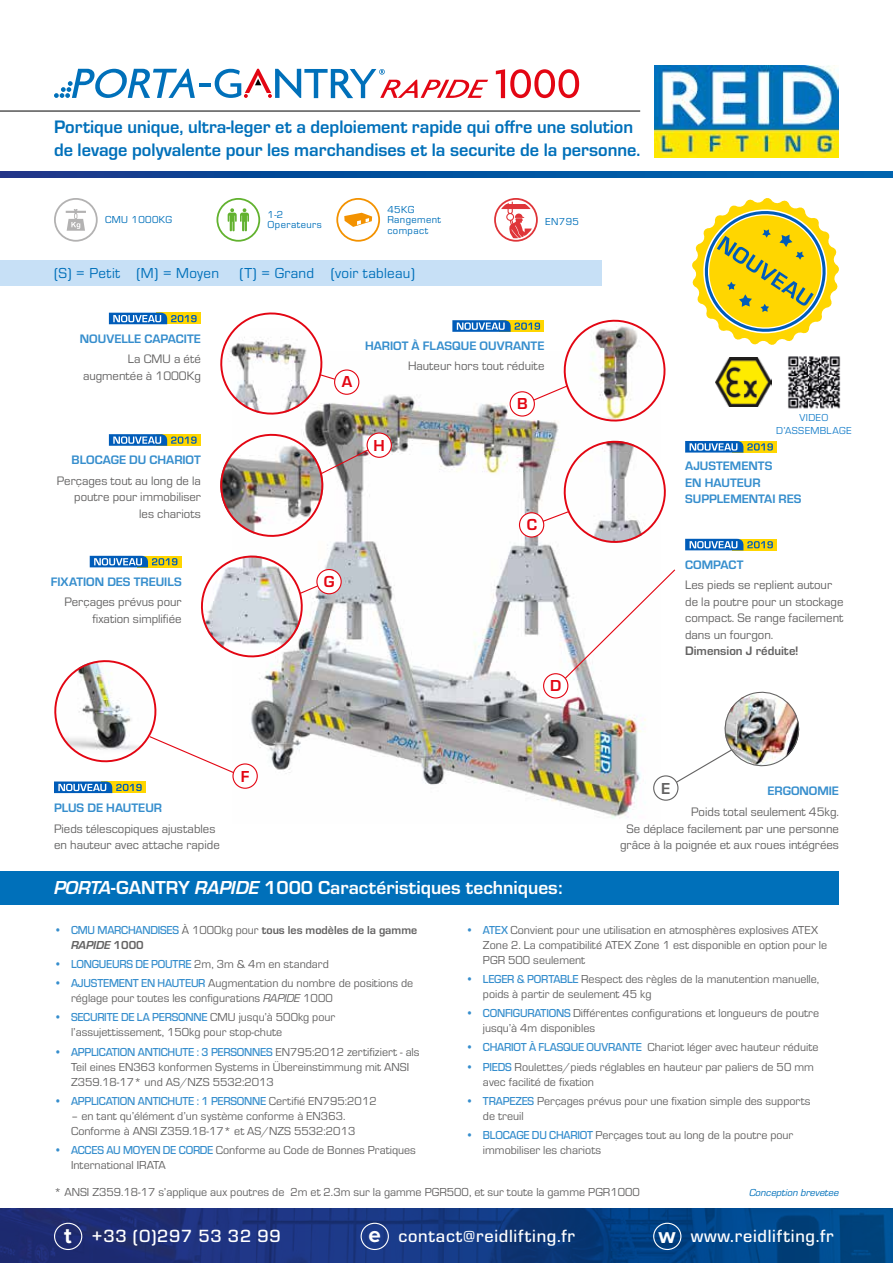
<style>
.page{position:relative;width:893px;height:1263px;background:#fff}
.page>*{position:absolute;margin:0;border:0;box-sizing:border-box;transform-origin:0 0}
.t1{font:700 22.35px "Proxima Nova";color:#fff}
.t2{font:700 19.5px "Eurostile";color:#fff}
.t3{font:700 18.75px/22.5px "Eurostile";color:#0070ba}
.t4{font:500 18.3px "Eurostile";letter-spacing:.04em;color:#fff}
.t5{font:700 16.5px "Eurostile";color:#e30613}
.t6{font:700 16.5px "Eurostile";color:#646363}
.t7{font:15px "Eurostile";letter-spacing:.02em;color:#0070ba}
.t8{font:12.75px/16.5px "Eurostile";color:#646363;text-align:right}
.t9{font:700 12.75px/16.5px "Eurostile";color:#368ecd}
.t10{font:700 12.75px "Eurostile";color:#646363}
.t11{font:12px/15px "Eurostile";color:#646363}
.t12{font:500 12px "Eurostile";letter-spacing:-.02em;color:#368ecd;scale:.95 1}
.t13{font:700 12px/15px "Eurostile";color:#646363}
.t14{font:10.5px/10.5px "Eurostile";letter-spacing:.04em;color:#0070ba}
.t15{font:italic 10.5px "Eurostile";color:#0070ba}
.t16{font:10.5px/13px "Eurostile";letter-spacing:.03em;color:#1f82cb;text-align:center}
.s1{font-style:italic}
.s2{font-weight:500;color:#368ecd}
.s3{font-weight:400}
.s4{font-weight:400;color:#646363}
.s5{font-family:"Proxima Nova";font-weight:700;font-size:22.35px}
</style>
<div class="page">
<img style="left:234px;top:370px;width:426px;height:449px">
<div style="left:544px;top:674px;width:24px;height:24px;background:#fff;border-radius:50%"></div>
<div style="left:543px;top:673px;width:25px;height:25px;border:1px solid #e30613;border-radius:50%"></div>
<div style="left:654px;top:776px;width:24px;height:24px;background:#fff;border-radius:50%"></div>
<div style="left:653px;top:775px;width:25px;height:26px;border:1px solid #646363;border-radius:50%"></div>
<svg style="left:0;top:171px;width:893px;height:7px;background:#06509e"></svg>
<div style="left:335px;top:370px;width:24px;height:24px;background:#fff;border-radius:50%"></div>
<div style="left:334px;top:369px;width:25px;height:26px;border:1px solid #e30613;border-radius:50%"></div>
<div style="left:519px;top:513px;width:25px;height:24px;background:#fff;border-radius:50%"></div>
<div style="left:519px;top:512px;width:25px;height:26px;border:1px solid #e30613;border-radius:50%"></div>
<div style="left:233px;top:764px;width:24px;height:24px;background:#fff;border-radius:50%"></div>
<div style="left:232px;top:763px;width:26px;height:26px;border:1px solid #e30613;border-radius:50%"></div>
<div style="left:367px;top:433px;width:24px;height:24px;background:#fff;border-radius:50%"></div>
<div style="left:367px;top:432px;width:25px;height:26px;border:1px solid #e30613;border-radius:50%"></div>
<svg style="left:54px;top:198px;width:44px;height:44px"></svg>
<svg style="left:336px;top:198px;width:44px;height:44px"></svg>
<svg style="left:54px;top:69px;width:434px;height:29px"></svg>
<svg style="left:496px;top:69px;width:83px;height:29px"></svg>
<div style="left:0;top:871px;width:839px;height:34px;background:#0070ba"></div>
<svg style="left:216px;top:198px;width:44px;height:44px"></svg>
<img style="left:0;top:1209px;width:893px;height:54px">
<div style="left:54px;top:1223px;width:28px;height:27px;border:1px solid #fff;border-radius:50%"></div>
<div style="left:653px;top:1223px;width:28px;height:27px;border:1px solid #fff;border-radius:50%"></div>
<div style="left:361px;top:1223px;width:28px;height:27px;border:1px solid #fff;border-radius:50%"></div>
<img style="left:234px;top:542px;width:95px;height:1px">
<img style="left:558px;top:548px;width:102px;height:1px">
<img style="left:675px;top:691px;width:125px;height:93px">
<svg style="left:541px;top:436px;width:125px;height:112px"></svg>
<img style="left:220px;top:429px;width:150px;height:113px">
<div style="left:317px;top:569px;width:24px;height:25px;background:#fff;border-radius:50%"></div>
<div style="left:316px;top:569px;width:26px;height:25px;border:1px solid #e30613;border-radius:50%"></div>
<svg style="left:564px;top:568px;width:112px;height:112px"></svg>
<svg style="left:220px;top:312px;width:116px;height:107px"></svg>
<svg style="left:494px;top:198px;width:44px;height:44px"></svg>
<img style="left:654px;top:65px;width:185px;height:92px">
<hr style="left:0;top:111px;width:640px;height:1px;background:#000">
<img style="left:788px;top:356px;width:53px;height:53px">
<img style="left:715px;top:357px;width:57px;height:49px">
<div style="left:0;top:261px;width:602px;height:25px;background:#c7e0f6"></div>
<svg style="left:692px;top:198px;width:147px;height:147px"></svg>
<div style="left:156px;top:313px;width:45px;height:11px;background:#ffd600"></div>
<svg style="left:109px;top:313px;width:88px;height:11px"></svg>
<div style="left:156px;top:434px;width:45px;height:12px;background:#ffd600"></div>
<svg style="left:109px;top:434px;width:88px;height:12px"></svg>
<svg style="left:54px;top:551px;width:265px;height:223px"></svg>
<div style="left:101px;top:781px;width:45px;height:12px;background:#ffd600"></div>
<svg style="left:54px;top:781px;width:88px;height:12px"></svg>
<svg style="left:452px;top:319px;width:214px;height:107px"></svg>
<div style="left:732px;top:441px;width:45px;height:12px;background:#ffd600"></div>
<svg style="left:685px;top:441px;width:88px;height:12px"></svg>
<div style="left:732px;top:539px;width:45px;height:11px;background:#ffd600"></div>
<svg style="left:685px;top:539px;width:88px;height:11px"></svg>
<h3 class="t3" style="left:54px;top:115px;width:588px">Portique unique, ultra-leger et a deploiement rapide qui offre une solution de levage polyvalente pour les marchandises et la securite de la personne.</h3>
<p class="t14" style="left:105px;top:214px;width:69px">CMU 1000KG</p>
<p class="t14" style="left:387px;top:204px;width:55px">45KG<br>Rangement compact</p>
<p class="t14" style="left:268px;top:209px;width:56px">1-2<br>Operateurs</p>
<p class="t7" style="left:54px;top:263px;width:167px">(S) = Petit (M) = Moyen</p>
<p class="t7" style="left:240px;top:263px;width:177px">(T) = Grand (voir tableau)</p>
<p class="t14" style="left:545px;top:216px;width:35px">EN795</p>
<p class="t9" style="left:80px;top:329px;width:123px">NOUVELLE CAPACITE</p>
<p class="t8" style="left:83px;top:350px;width:119px">La CMU a été augmentée à 1000Kg</p>
<p class="t9" style="left:72px;top:451px;width:131px">BLOCAGE DU CHARIOT</p>
<p class="t8" style="left:57px;top:472px;width:146px">Perçages tout au long de la poutre pour immobiliser les chariots</p>
<p class="t9" style="left:51px;top:572px;width:132px">FIXATION DES TREUILS</p>
<p class="t8" style="left:64px;top:593px;width:119px">Perçages prévus pour fixation simplifiée</p>
<p class="t9" style="left:54px;top:798px;width:110px">PLUS DE HAUTEUR</p>
<p class="t8" style="left:54px;top:820px;width:167px;text-align:left">Pieds télescopiques ajustables en hauteur avec attache rapide</p>
<h3 class="t5" style="left:241px;top:764px;width:10px">F</h3>
<h3 class="t5" style="left:342px;top:370px;width:12px">A</h3>
<p class="t9" style="left:365px;top:336px;width:181px">HARIOT À FLASQUE OUVRANTE</p>
<p class="t8" style="left:408px;top:357px;width:138px">Hauteur hors tout réduite</p>
<h3 class="t5" style="left:374px;top:433px;width:13px">H</h3>
<h3 class="t5" style="left:517px;top:391px;width:12px">B</h3>
<h3 class="t5" style="left:324px;top:570px;width:12px">G</h3>
<h3 class="t5" style="left:527px;top:512px;width:12px">C</h3>
<h3 class="t5" style="left:550px;top:674px;width:13px">D</h3>
<p class="t16" style="left:776px;top:411px;width:77px">VIDEO<br>D’ASSEMBLAGE</p>
<p class="t9" style="left:685px;top:457px;width:118px">AJUSTEMENTS<br>EN HAUTEUR<br>SUPPLEMENTAI RES</p>
<p class="t9" style="left:685px;top:555px;width:60px">COMPACT</p>
<p class="t8" style="left:685px;top:576px;width:160px;text-align:left">Les pieds se replient autour de la poutre pour un stockage compact. Se range facilement dans un fourgon.</p>
<p class="t10" style="left:685px;top:642px;width:115px">Dimension J réduite!</p>
<h3 class="t6" style="left:661px;top:776px;width:11px">E</h3>
<p class="t9" style="left:767px;top:782px;width:73px">ERGONOMIE</p>
<p class="t8" style="left:620px;top:803px;width:220px">Poids total seulement 45kg.<br>Se déplace facilement par une personne grâce à la poignée et aux roues intégrées</p>
<h2 class="t2" style="left:54px;top:873px;width:510px"><span class="s1">PORTA</span>-GANTRY <span class="s1">RAPIDE</span> 1000 Caractéristiques techniques:</h2>
<p class="t13" style="left:71px;top:921px;width:348px;text-indent:-17px"><span class="s2">• CMU MARCHANDISES</span> <span class="s3">À 1000kg pour</span> tous les modèles de la gamme<br><span class="s1">RAPIDE</span> 1000</p>
<p class="t12" style="left:54px;top:956px;width:291px">• LONGUEURS DE POUTRE <span class="s4">2m, 3m &amp; 4m en standard</span></p>
<p class="t11" style="left:71px;top:975px;width:344px;text-indent:-17px"><span class="s2">• AJUSTEMENT EN HAUTEUR</span> Augmentation du nombre de positions de réglage pour toutes les configurations <span class="s1">RAPIDE</span> 1000</p>
<p class="t11" style="left:71px;top:1009px;width:266px;text-indent:-17px"><span class="s2">• SECURITE DE LA PERSONNE</span> CMU jusqu’à 500kg pour l’assujettissement, 150kg pour stop-chute</p>
<p class="t11" style="left:71px;top:1044px;width:350px;text-indent:-17px"><span class="s2">• APPLICATION ANTICHUTE : 3 PERSONNES</span> EN795:2012 zertifiziert - als<br>Teil eines EN363 konformen Systems in Übereinstimmung mit ANSI<br>Z359.18-17* und AS/NZS 5532:2013</p>
<p class="t12" style="left:54px;top:1093px;width:341px">• APPLICATION ANTICHUTE : 1 PERSONNE <span class="s4">Certifié EN795:2012</span></p>
<p class="t11" style="left:71px;top:1108px;width:286px">– en tant qu’élément d’un système conforme à EN363.<br>Conforme à ANSI Z359.18-17* et AS/NZS 5532:2013</p>
<p class="t11" style="left:71px;top:1142px;width:346px;text-indent:-17px"><span class="s2">• ACCES AU MOYEN DE CORDE</span> Conforme au Code de Bonnes Pratiques<br>International IRATA</p>
<p class="t11" style="left:483px;top:922px;width:346px;text-indent:-17px"><span class="s2">• ATEX</span> Convient pour une utilisation en atmosphères explosives ATEX<br>Zone 2. La compatibilité ATEX Zone 1 est disponible en option pour le<br>PGR 500 seulement</p>
<p class="t11" style="left:483px;top:971px;width:338px;text-indent:-17px"><span class="s2">• LEGER &amp; PORTABLE</span> Respect des règles de la manutention manuelle, poids à partir de seulement 45 kg</p>
<p class="t11" style="left:483px;top:1005px;width:338px;text-indent:-17px"><span class="s2">• CONFIGURATIONS</span> Différentes configurations et longueurs de poutre jusqu’à 4m disponibles</p>
<p class="t11" style="left:466px;top:1039px;width:354px"><span class="s2">• CHARIOT À FLASQUE OUVRANTE</span> Chariot léger avec hauteur réduite</p>
<p class="t11" style="left:483px;top:1059px;width:332px;text-indent:-17px"><span class="s2">• PIEDS</span> Roulettes/pieds réglables en hauteur par paliers de 50 mm avec facilité de fixation</p>
<p class="t11" style="left:483px;top:1093px;width:329px;text-indent:-17px"><span class="s2">• TRAPEZES</span> Perçages prévus pour une fixation simple des supports de treuil</p>
<p class="t11" style="left:483px;top:1127px;width:312px;text-indent:-17px"><span class="s2">• BLOCAGE DU CHARIOT</span> Perçages tout au long de la poutre pour immobiliser les chariots</p>
<p class="t11" style="left:54px;top:1184px;width:587px">* ANSI Z359.18-17 s’applique aux poutres de 2m et 2.3m sur la gamme PGR500, et sur toute la gamme PGR1000</p>
<p class="t15" style="left:749px;top:1186px;width:91px">Conception brevetee</p>
<h1 class="t1" style="left:64px;top:1225px;width:9px">t</h1>
<h3 class="t4" style="left:369px;top:1224px;width:208px"><span class="s5">e</span> contact@reidlifting.fr</h3>
<h3 class="t4" style="left:659px;top:1224px;width:177px"><span class="s5">w</span> www.reidlifting.fr</h3>
<h3 class="t4" style="left:92px;top:1224px;width:191px">+33 (0)297 53 32 99</h3>
</div>
